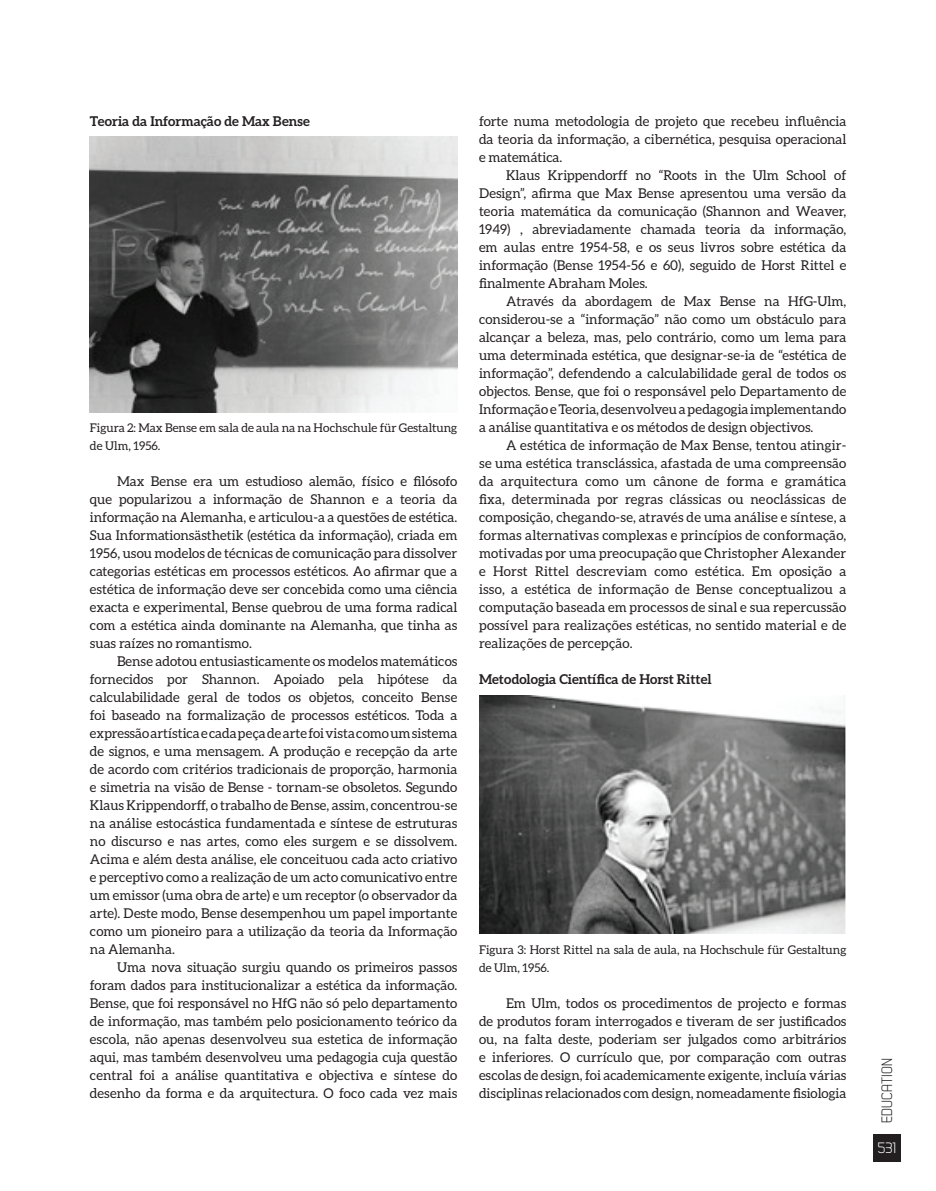
<style>
.page{position:relative;width:936px;height:1191px;background:#fff}
.page>*{position:absolute;margin:0;border:0;box-sizing:border-box;transform-origin:0 0}
.t1{font:15px "Dekar";color:#231f20}
.t2{font:15px "Dekar";color:#fff}
.t3{font:13.5px/18px "Aleo";color:#231f20;text-align:justify}
.t4{font:700 13.5px "Aleo";color:#231f20}
.t5{font:12px/18px "Aleo";color:#231f20}
</style>
<div class="page">
<div style="left:873px;top:1134px;width:27px;height:27px;background:#231f20"></div>
<img style="left:90px;top:137px;width:367px;height:276px">
<img style="left:479px;top:695px;width:367px;height:238px">
<p class="t4" style="left:90px;top:113px;width:221px">Teoria da Informação de Max Bense</p>
<p class="t3" style="left:479px;top:112px;width:369px">forte numa metodologia de projeto que recebeu influência da teoria da informação, a cibernética, pesquisa operacional e matemática.</p>
<p class="t3" style="left:479px;top:166px;width:369px;text-indent:27px">Klaus Krippendorff no “Roots in the Ulm School of Design”, afirma que Max Bense apresentou uma versão da teoria matemática da comunicação (Shannon and Weaver, 1949) , abreviadamente chamada teoria da informação, em aulas entre 1954-58, e os seus livros sobre estética da informação (Bense 1954-56 e 60), seguido de Horst Rittel e finalmente Abraham Moles.</p>
<p class="t3" style="left:479px;top:292px;width:369px;text-indent:27px">Através da abordagem de Max Bense na HfG-Ulm, considerou-se a “informação” não como um obstáculo para alcançar a beleza, mas, pelo contrário, como um lema para uma determinada estética, que designar-se-ia de “estética de informação”, defendendo a calculabilidade geral de todos os objectos. Bense, que foi o responsável pelo Departamento de Informação e Teoria, desenvolveu a pedagogia implementando a análise quantitativa e os métodos de design objectivos.</p>
<p class="t3" style="left:479px;top:436px;width:369px;text-indent:27px">A estética de informação de Max Bense, tentou atingir&shy;se uma estética transclássica, afastada de uma compreensão da arquitectura como um cânone de forma e gramática fixa, determinada por regras clássicas ou neoclássicas de composição, chegando-se, através de uma análise e síntese, a formas alternativas complexas e princípios de conformação, motivadas por uma preocupação que Christopher Alexander e Horst Rittel descreviam como estética. Em oposição a isso, a estética de informação de Bense conceptualizou a computação baseada em processos de sinal e sua repercussão possível para realizações estéticas, no sentido material e de realizações de percepção.</p>
<p class="t4" style="left:479px;top:671px;width:234px">Metodologia Científica de Horst Rittel</p>
<p class="t5" style="left:90px;top:419px;width:369px">Figura 2: Max Bense em sala de aula na na Hochschule für Gestaltung de Ulm, 1956.</p>
<p class="t3" style="left:90px;top:472px;width:369px;text-indent:27px">Max Bense era um estudioso alemão, físico e filósofo que popularizou a informação de Shannon e a teoria da informação na Alemanha, e articulou-a a questões de estética.<br>Sua Informationsästhetik (estética da informação), criada em 1956, usou modelos de técnicas de comunicação para dissolver categorias estéticas em processos estéticos. Ao afirmar que a estética de informação deve ser concebida como uma ciência exacta e experimental, Bense quebrou de uma forma radical com a estética ainda dominante na Alemanha, que tinha as suas raízes no romantismo.</p>
<p class="t3" style="left:90px;top:652px;width:369px;text-indent:27px">Bense adotou entusiasticamente os modelos matemáticos fornecidos por Shannon. Apoiado pela hipótese da calculabilidade geral de todos os objetos, conceito Bense foi baseado na formalização de processos estéticos. Toda a expressão artística e cada peça de arte foi vista como um sistema de signos, e uma mensagem. A produção e recepção da arte de acordo com critérios tradicionais de proporção, harmonia e simetria na visão de Bense - tornam-se obsoletos. Segundo Klaus Krippendorff, o trabalho de Bense, assim, concentrou-se na análise estocástica fundamentada e síntese de estruturas no discurso e nas artes, como eles surgem e se dissolvem.<br>Acima e além desta análise, ele conceituou cada acto criativo e perceptivo como a realização de um acto comunicativo entre um emissor (uma obra de arte) e um receptor (o observador da arte). Deste modo, Bense desempenhou um papel importante como um pioneiro para a utilização da teoria da Informação na Alemanha.</p>
<p class="t3" style="left:90px;top:958px;width:369px;text-indent:27px">Uma nova situação surgiu quando os primeiros passos foram dados para institucionalizar a estética da informação.<br>Bense, que foi responsável no HfG não só pelo departamento de informação, mas também pelo posicionamento teórico da escola, não apenas desenvolveu sua estetica de informação aqui, mas também desenvolveu uma pedagogia cuja questão central foi a análise quantitativa e objectiva e síntese do desenho da forma e da arquitectura. O foco cada vez mais</p>
<p class="t5" style="left:479px;top:941px;width:369px">Figura 3: Horst Rittel na sala de aula, na Hochschule für Gestaltung de Ulm, 1956.</p>
<p class="t3" style="left:479px;top:994px;width:369px;text-indent:27px">Em Ulm, todos os procedimentos de projecto e formas de produtos foram interrogados e tiveram de ser justificados ou, na falta deste, poderiam ser julgados como arbitrários e inferiores. O currículo que, por comparação com outras escolas de design, foi academicamente exigente, incluía várias disciplinas relacionados com design, nomeadamente fisiologia</p>
<p class="t1" style="left:879px;top:1122px;width:66px;rotate:-90deg">EDUCATION</p>
<p class="t2" style="left:877px;top:1140px;width:20px">531</p>
</div>
